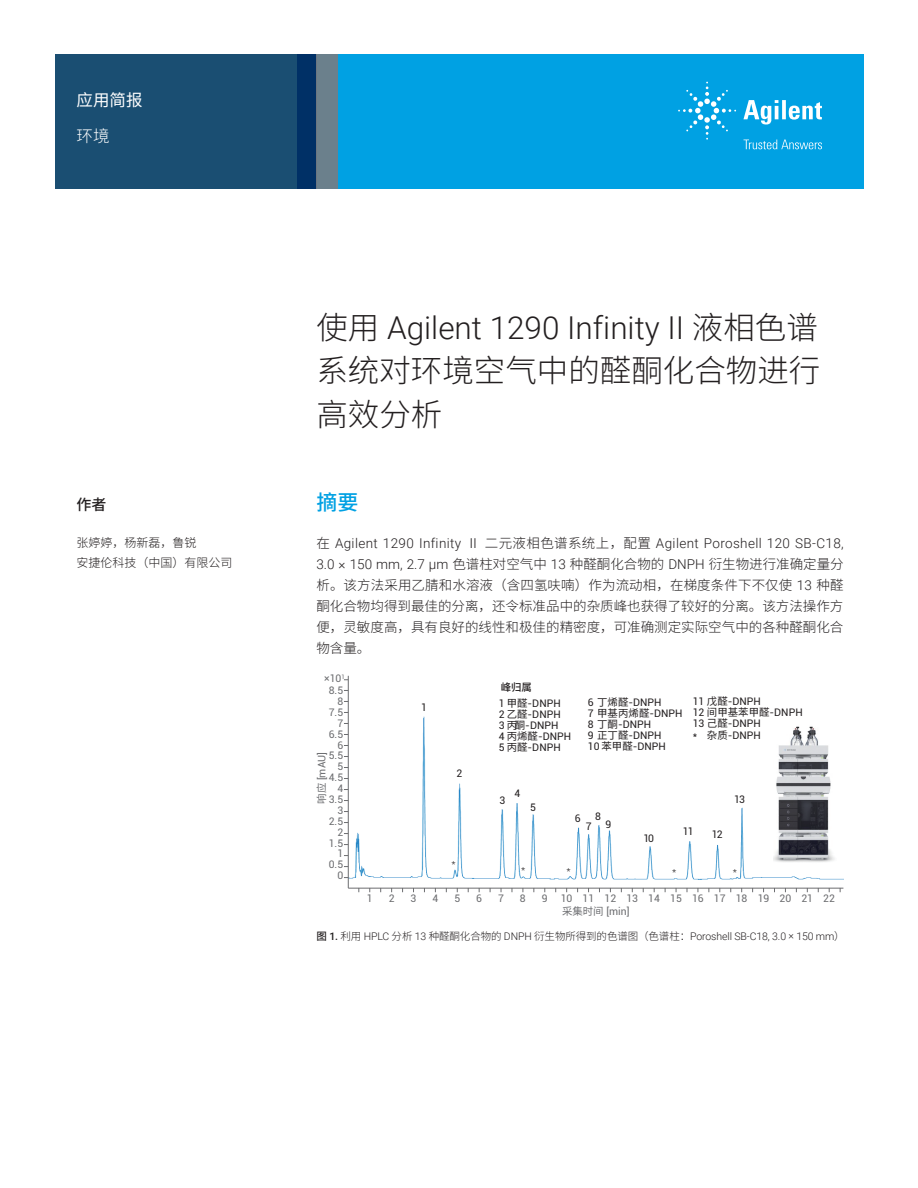
<style>
.page{position:relative;width:918px;height:1188px;background:#fff}
.page>*{position:absolute;margin:0;border:0;box-sizing:border-box;transform-origin:0 0}
.t1{font:300 31.5px "Roboto";color:#231f20}
.t2{font:300 31.5px/43.5px "Noto Sans CJ Ksc";color:#231f20}
.t3{font:500 21px "Noto Sans CJ Ksc";color:#00a1e3}
.t4{font:16.5px "Noto Sans CJ Ksc";color:#fff}
.t5{font:300 16.5px "Noto Sans CJ Ksc";color:#fff}
.t6{font:500 15px "Noto Sans CJ Ksc";color:#231f20}
.t7{font:300 13.5px/21px "Noto Sans CJ Ksc";color:#231f20;text-align:justify}
.t8{font:300 13.5px "Roboto";letter-spacing:.025em;color:#231f20}
.t9{font:300 12px/19.5px "Noto Sans CJ Ksc";color:#231f20}
.t10{font:300 10.5px "Roboto";letter-spacing:-.01em;color:#231f20}
.t11{font:10.35px/11.1px "Roboto";color:#231f20}
.t12{font:10.35px/10.9px "Roboto";color:#6c6d70;text-align:right}
.t13{font:10.35px "Deng Xian";color:#231f20}
.t14{font:500 10.35px "Noto Sans CJ Ksc";color:#231f20}
.s1{font-family:"Noto Sans CJ Ksc"}
.s2{font-family:"Roboto"}
.s3{font-family:"Noto Sans CJ Ksc";font-weight:500}
.s4{font-weight:500}
</style>
<div class="page">
<div style="left:297px;top:54px;width:567px;height:135px;background:#00a1e3"></div>
<svg style="left:55px;top:54px;width:261px;height:135px;background:#184b71"></svg>
<div style="left:316px;top:54px;width:22px;height:135px;background:#6b808c"></div>
<img style="left:349px;top:716px;width:495px;height:164px">
<img style="left:773px;top:721px;width:64px;height:143px">
<hr style="left:348px;top:676px;width:1px;height:212px;background:#6c6d70">
<hr style="left:348px;top:888px;width:495px;height:1px;background:#6c6d70">
<svg style="left:743px;top:100px;width:79px;height:25px"></svg>
<svg style="left:678px;top:82px;width:58px;height:58px"></svg>
<svg style="left:744px;top:140px;width:78px;height:9px"></svg>
<p class="t4" style="left:77px;top:91px;width:68px">应用简报</p>
<p class="t5" style="left:77px;top:126px;width:35px">环境</p>
<p class="t6" style="left:77px;top:496px;width:32px">作者</p>
<p class="t9" style="left:77px;top:533px;width:158px">张婷婷，杨新磊，鲁锐<br>安捷伦科技（中国）有限公司</p>
<h1 class="t1" style="left:316px;top:305px;width:503px"><span class="s1">使用</span> Agilent 1290 Infinity II <span class="s1">液相色谱</span></h1>
<h1 class="t2" style="left:316px;top:350px;width:506px">系统对环境空气中的醛酮化合物进行高效分析</h1>
<h2 class="t3" style="left:316px;top:491px;width:43px">摘要</h2>
<p class="t8" style="left:316px;top:534px;width:529px"><span class="s1">在</span> Agilent 1290 Infinity <span class="s1">Ⅱ 二元液相色谱系统上，配置</span> Agilent Poroshell 120 SB-C18,</p>
<p class="t7" style="left:316px;top:554px;width:529px"><span class="s2">3.0 × 150 mm, 2.7 μm</span> 色谱柱对空气中 <span class="s2">13</span> 种醛酮化合物的 <span class="s2">DNPH</span> 衍生物进行准确定量分析。该方法采用乙腈和水溶液（含四氢呋喃）作为流动相，在梯度条件下不仅使 <span class="s2">13</span> 种醛酮化合物均得到最佳的分离，还令标准品中的杂质峰也获得了较好的分离。该方法操作方便，灵敏度高，具有良好的线性和极佳的精密度，可准确测定实际空气中的各种醛酮化合物含量。</p>
<p class="t12" style="left:324px;top:673px;width:22px">×10<sup>1<br></sup>8.5<br>8<br>7.5<br>7<br>6.5<br>6<br>5.5<br>5<br>4.5<br>4<br>3.5<br>3<br>2.5<br>2<br>1.5<br>1<br>0.5<br>0</p>
<p class="t12" style="left:316px;top:804px;width:53px;rotate:-90deg"><span class="s1">响应</span> [mAU]</p>
<p class="t11" style="left:421px;top:702px;width:7px">1</p>
<p class="t11" style="left:457px;top:767px;width:7px">2</p>
<p class="t13" style="left:451px;top:856px;width:6px">*</p>
<p class="t14" style="left:501px;top:682px;width:33px">峰归属</p>
<p class="t11" style="left:499px;top:697px;width:74px">1 <span class="s1">甲醛</span>-DNPH<br>2 <span class="s1">乙醛</span>-DNPH<br>3 <span class="s1">丙酮</span>-DNPH<br>4 <span class="s1">丙烯醛</span>-DNPH<br>5 <span class="s1">丙醛</span>-DNPH</p>
<p class="t11" style="left:588px;top:696px;width:96px">6 <span class="s1">丁烯醛</span>-DNPH<br>7 <span class="s1">甲基丙烯醛</span>-DNPH<br>8 <span class="s1">丁酮</span>-DNPH<br>9 <span class="s1">正丁醛</span>-DNPH<br>10 <span class="s1">苯甲醛</span>-DNPH</p>
<p class="t11" style="left:693px;top:696px;width:112px">11 <span class="s1">戊醛</span>-DNPH<br>12 <span class="s1">间甲基苯甲醛</span>-DNPH<br>13 <span class="s1">己醛</span>-DNPH<br>* <span class="s1">杂质</span>-DNPH</p>
<p class="t11" style="left:500px;top:794px;width:7px">3</p>
<p class="t11" style="left:514px;top:787px;width:7px">4</p>
<p class="t11" style="left:530px;top:801px;width:7px">5</p>
<p class="t11" style="left:575px;top:813px;width:7px">6</p>
<p class="t11" style="left:595px;top:811px;width:7px">8</p>
<p class="t11" style="left:586px;top:820px;width:7px">7</p>
<p class="t11" style="left:606px;top:819px;width:7px">9</p>
<p class="t11" style="left:643px;top:832px;width:12px">10</p>
<p class="t11" style="left:683px;top:826px;width:12px">11</p>
<p class="t11" style="left:712px;top:828px;width:12px">12</p>
<p class="t11" style="left:734px;top:794px;width:12px">13</p>
<p class="t13" style="left:521px;top:862px;width:6px">*</p>
<p class="t13" style="left:566px;top:863px;width:6px">*</p>
<p class="t13" style="left:672px;top:864px;width:6px">*</p>
<p class="t13" style="left:733px;top:864px;width:6px">*</p>
<p class="t12" style="left:367px;top:893px;width:7px">1</p>
<p class="t12" style="left:389px;top:893px;width:7px">2</p>
<p class="t12" style="left:411px;top:893px;width:7px">3</p>
<p class="t12" style="left:432px;top:893px;width:7px">4</p>
<p class="t12" style="left:454px;top:893px;width:7px">5</p>
<p class="t12" style="left:476px;top:893px;width:7px">6</p>
<p class="t12" style="left:498px;top:893px;width:7px">7</p>
<p class="t12" style="left:520px;top:893px;width:7px">8</p>
<p class="t12" style="left:542px;top:893px;width:7px">9</p>
<p class="t12" style="left:561px;top:893px;width:276px">10 11 12 13 14 15 16 17 18 19 20 21 22</p>
<p class="t12" style="left:562px;top:906px;width:69px"><span class="s1">采集时间</span> [min]</p>
<p class="t10" style="left:316px;top:929px;width:530px"><span class="s3">图</span> <span class="s4">1.</span> <span class="s1">利用</span> HPLC <span class="s1">分析</span> 13 <span class="s1">种醛酮化合物的</span> DNPH <span class="s1">衍生物所得到的色谱图（色谱柱：</span>Poroshell SB-C18, 3.0 × 150 mm<span class="s1">）</span></p>
</div>
